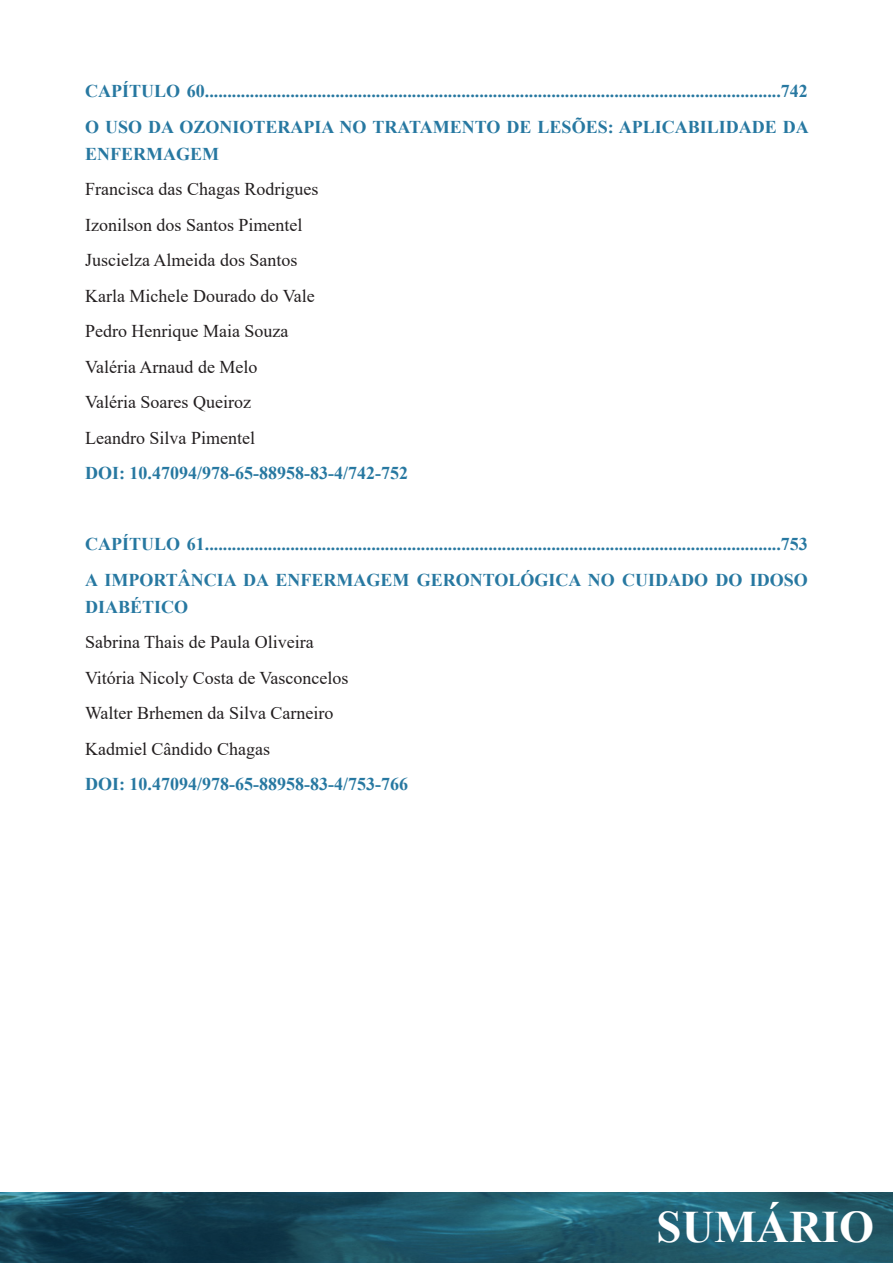
<style>
.page{position:relative;width:893px;height:1263px;background:#fff}
.page>*{position:absolute;margin:0;border:0;box-sizing:border-box;transform-origin:0 0}
.t1{font:700 45px "Times New Roman";color:#fff}
.Normal1{font:700 18px/27px "Times New Roman";color:#2778a1}
.Normal1-2{font:18px "Times New Roman";color:#231f20}
.Título_1{font:18px "Times New Roman";color:#231f20}
</style>
<div class="page">
<img style="left:0;top:1193px;width:893px;height:70px">
<p class="Normal1" style="left:85px;top:77px;width:724px">CAPÍTULO 60................................................................................................................................742</p>
<p class="Normal1" style="left:85px;top:113px;width:725px">O USO DA OZONIOTERAPIA NO TRATAMENTO DE LESÕES: APLICABILIDADE DA<br>ENFERMAGEM</p>
<p class="Normal1-2" style="left:85px;top:177px;width:235px">Francisca das Chagas Rodrigues</p>
<p class="Normal1-2" style="left:85px;top:212px;width:219px">Izonilson dos Santos Pimentel</p>
<p class="Normal1-2" style="left:85px;top:248px;width:214px">Juscielza Almeida dos Santos</p>
<p class="Normal1-2" style="left:85px;top:283px;width:231px">Karla Michele Dourado do Vale</p>
<p class="Normal1-2" style="left:85px;top:319px;width:205px">Pedro Henrique Maia Souza</p>
<p class="Normal1-2" style="left:85px;top:354px;width:174px">Valéria Arnaud de Melo</p>
<p class="Normal1-2" style="left:85px;top:390px;width:167px">Valéria Soares Queiroz</p>
<p class="Normal1-2" style="left:85px;top:425px;width:171px">Leandro Silva Pimentel</p>
<p class="Normal1" style="left:85px;top:459px;width:324px">DOI: 10.47094/978-65-88958-83-4/742-752</p>
<p class="Normal1" style="left:85px;top:530px;width:724px">CAPÍTULO 61................................................................................................................................753</p>
<p class="Normal1" style="left:85px;top:566px;width:724px">A IMPORTÂNCIA DA ENFERMAGEM GERONTOLÓGICA NO CUIDADO DO IDOSO<br>DIABÉTICO</p>
<p class="Título_1" style="left:85px;top:630px;width:230px">Sabrina Thais de Paula Oliveira</p>
<p class="Título_1" style="left:85px;top:665px;width:265px">Vitória Nicoly Costa de Vasconcelos</p>
<p class="Título_1" style="left:85px;top:701px;width:250px">Walter Brhemen da Silva Carneiro</p>
<p class="Título_1" style="left:85px;top:736px;width:186px">Kadmiel Cândido Chagas</p>
<p class="Normal1" style="left:85px;top:770px;width:324px">DOI: 10.47094/978-65-88958-83-4/753-766</p>
<h1 class="t1" style="left:657px;top:1194px;width:219px">SUMÁRIO</h1>
</div>
